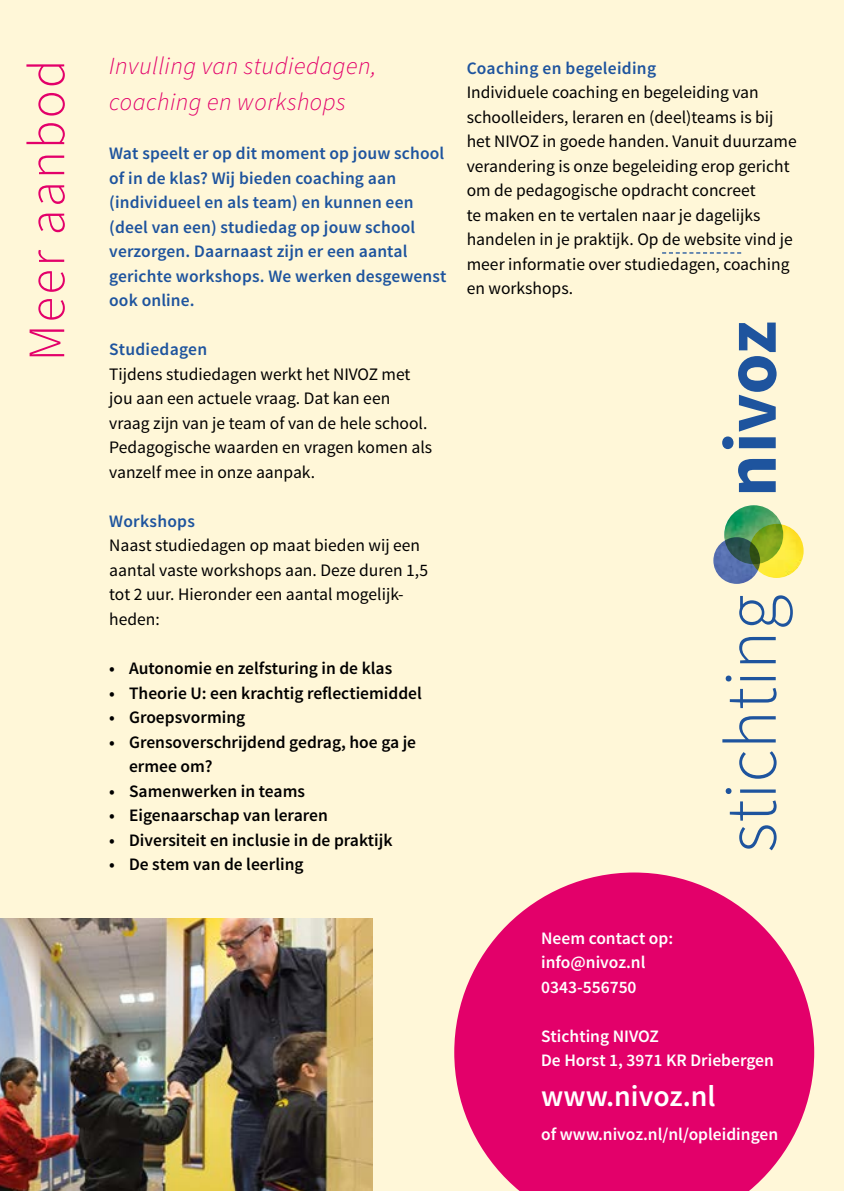
<style>
.page{position:relative;width:844px;height:1191px;background:#fff}
.page>*{position:absolute;margin:0;border:0;box-sizing:border-box;transform-origin:0 0}
.t1{font:300 52.5px "Source Sans Pro";letter-spacing:.04em;color:#e3006a}
.t2{font:600 29.75px "Source Sans Pro";color:#fff}
.t3{font:italic 300 24.5px/36.8px "Source Sans Pro";letter-spacing:.02em;color:#e3006a}
.t4{font:17.5px/24.5px "Source Sans Pro";color:#000}
.t5{font:600 17.5px/24.5px "Source Sans Pro";letter-spacing:.01em;color:#1e549e}
.t6{font:600 17.5px/24.5px "Source Sans Pro";color:#000}
.t7{font:600 17.5px/24.5px "Source Sans Pro";color:#fff}
</style>
<div class="page">
<div style="left:0;top:0;width:843px;height:1191px;background:#fff7d8"></div>
<svg style="left:662px;top:252px;width:79px;height:2px"></svg>
<img style="left:0;top:918px;width:372px;height:273px">
<svg style="left:722px;top:322px;width:54px;height:170px"></svg>
<svg style="left:722px;top:595px;width:70px;height:255px"></svg>
<img style="left:713px;top:537px;width:46px;height:47px;border-radius:23px">
<img style="left:749px;top:524px;width:54px;height:54px;border-radius:27px">
<img style="left:724px;top:505px;width:59px;height:59px;border-radius:29px">
<svg style="left:454px;top:872px;width:360px;height:319px;fill:#e3006a"></svg>
<h1 class="t1" style="left:15px;top:361px;width:303px;rotate:-90deg">Meer aanbod</h1>
<h3 class="t3" style="left:109px;top:47px;width:269px">Invulling van studiedagen, coaching en workshops</h3>
<p class="t5" style="left:109px;top:142px;width:339px">Wat speelt er op dit moment op jouw school of in de klas? Wij bieden coaching aan (individueel en als team) en kunnen een (deel van een) studiedag op jouw school verzorgen. Daarnaast zijn er een aantal gerichte workshops. We werken desgewenst ook online.</p>
<p class="t5" style="left:109px;top:338px;width:99px">Studiedagen</p>
<p class="t4" style="left:109px;top:362px;width:324px">Tijdens studiedagen werkt het NIVOZ met jou aan een actuele vraag. Dat kan een vraag zijn van je team of van de hele school.<br>Pedagogische waarden en vragen komen als vanzelf mee in onze aanpak.</p>
<p class="t5" style="left:109px;top:509px;width:87px">Workshops</p>
<p class="t4" style="left:109px;top:533px;width:320px">Naast studiedagen op maat bieden wij een aantal vaste workshops aan. Deze duren 1,5 tot 2 uur. Hieronder een aantal mogelijk&shy;heden:</p>
<p class="t6" style="left:109px;top:656px;width:284px">• Autonomie en zelfsturing in de klas</p>
<p class="t6" style="left:109px;top:681px;width:314px">• Theorie U: een krachtig reflectiemiddel</p>
<p class="t6" style="left:109px;top:705px;width:138px">• Groepsvorming</p>
<p class="t6" style="left:129px;top:730px;width:288px;text-indent:-20px">• Grensoverschrijdend gedrag, hoe ga je ermee om?</p>
<p class="t6" style="left:109px;top:779px;width:197px">• Samenwerken in teams</p>
<p class="t6" style="left:109px;top:803px;width:220px">• Eigenaarschap van leraren</p>
<p class="t6" style="left:109px;top:828px;width:285px">• Diversiteit en inclusie in de praktijk</p>
<p class="t6" style="left:109px;top:852px;width:196px">• De stem van de leerling</p>
<p class="t5" style="left:466px;top:56px;width:191px">Coaching en begeleiding</p>
<p class="t4" style="left:466px;top:80px;width:331px">Individuele coaching en begeleiding van schoolleiders, leraren en (deel)teams is bij het NIVOZ in goede handen. Vanuit duurzame verandering is onze begeleiding erop gericht om de pedagogische opdracht concreet<br>te maken en te vertalen naar je dagelijks handelen in je praktijk. Op de website vind je meer informatie over studiedagen, coaching en workshops.</p>
<p class="t7" style="left:541px;top:926px;width:133px">Neem contact op: info@nivoz.nl<br>0343-556750</p>
<p class="t7" style="left:541px;top:1024px;width:234px">Stichting NIVOZ<br>De Horst 1, 3971 KR Driebergen</p>
<h2 class="t2" style="left:541px;top:1077px;width:176px">www.nivoz.nl</h2>
<p class="t7" style="left:541px;top:1122px;width:238px">of www.nivoz.nl/nl/opleidingen</p>
</div>
